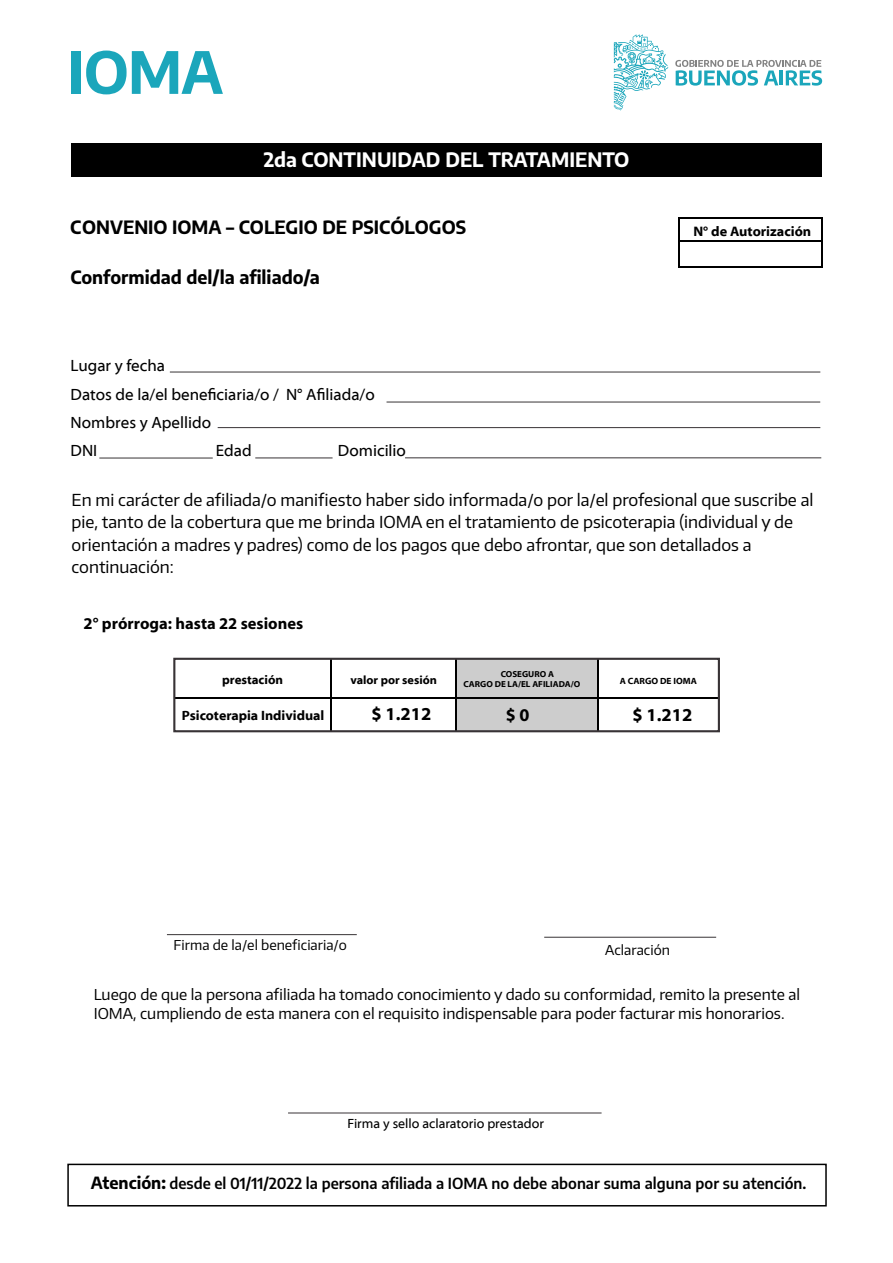
<style>
.page{position:relative;width:893px;height:1263px;background:#fff}
.page>*{position:absolute;margin:0;border:0;box-sizing:border-box;transform-origin:0 0}
.t1{font:700 19.5px "Encode Sans";color:#fff}
.t2{font:700 18px "Encode Sans";color:#000}
.t3{font:700 18px "Myriad Web Pro";color:#000}
.t4{font:700 18px "Myriad Pro";color:#000}
.t5{font:16.5px/22.5px "Encode Sans";color:#000}
.t6{font:16.5px/28px "Myriad Web Pro";color:#000}
.t7{font:700 16.5px "Myriad";color:#000}
.t8{font:15px/19.5px "Encode Sans";color:#000}
.t9{font:600 15px "Encode Sans";color:#000}
.t10{font:700 13.8px "Myriad Web Pro";color:#000}
.t11{font:700 13.65px "Myriad Web Pro";color:#000}
.t12{font:13.5px "Encode Sans";color:#000}
.t13{font:13.5px "Myriad Web Pro";color:#000}
.t14{font:700 12.6px "Myriad Web Pro";color:#000}
.t15{font:700 11.85px "Myriad Web Pro";color:#000}
.t16{font:700 9px "Myriad Web Pro";color:#000}
.t17{font:700 8.7px "Myriad Web Pro";color:#000}
.s1{font-weight:700;font-size:16.5px}
</style>
<div class="page">
<div style="left:457px;top:659px;width:140px;height:73px;background:#cdcdcd"></div>
<hr style="left:679px;top:217px;width:143px;height:2px;background:#000">
<hr style="left:680px;top:240px;width:142px;height:2px;background:#000">
<svg style="left:679px;top:219px;width:1px;height:48px"></svg>
<hr style="left:679px;top:267px;width:143px;height:1px;background:#000">
<svg style="left:822px;top:217px;width:1px;height:51px"></svg>
<hr style="left:167px;top:934px;width:190px;height:1px;background:#383336">
<hr style="left:288px;top:1112px;width:314px;height:1px;background:#383336">
<hr style="left:544px;top:937px;width:172px;height:1px;background:#383336">
<svg style="left:330px;top:661px;width:2px;height:20px"></svg>
<svg style="left:456px;top:661px;width:1px;height:20px"></svg>
<svg style="left:597px;top:661px;width:1px;height:21px"></svg>
<hr style="left:330px;top:681px;width:2px;height:50px;background:#000">
<hr style="left:456px;top:681px;width:1px;height:50px;background:#000">
<hr style="left:597px;top:682px;width:1px;height:50px;background:#000">
<hr style="left:174px;top:698px;width:156px;height:1px;background:#000">
<hr style="left:332px;top:698px;width:124px;height:1px;background:#000">
<hr style="left:457px;top:698px;width:262px;height:1px;background:#000">
<div style="left:173px;top:658px;width:547px;height:74px;border:2px solid #383336"></div>
<div style="left:72px;top:143px;width:750px;height:33px;background:#000"></div>
<svg style="left:675px;top:60px;width:147px;height:26px"></svg>
<svg style="left:614px;top:34px;width:54px;height:76px"></svg>
<div style="left:72px;top:51px;width:9px;height:43px;background:#1ba6bb"></div>
<svg style="left:86px;top:51px;width:137px;height:43px"></svg>
<hr style="left:170px;top:372px;width:650px;height:1px;background:#383336">
<hr style="left:386px;top:402px;width:434px;height:1px;background:#383336">
<hr style="left:218px;top:427px;width:602px;height:1px;background:#383336">
<hr style="left:99px;top:458px;width:114px;height:1px;background:#383336">
<hr style="left:255px;top:457px;width:78px;height:1px;background:#383336">
<hr style="left:405px;top:457px;width:416px;height:1px;background:#383336">
<div style="left:67px;top:1164px;width:760px;height:42px;border:2px solid #000"></div>
<p class="t1" style="left:264px;top:145px;width:367px">2da CONTINUIDAD DEL TRATAMIENTO</p>
<p class="t2" style="left:70px;top:214px;width:398px">CONVENIO IOMA – COLEGIO DE PSICÓLOGOS</p>
<p class="t2" style="left:71px;top:264px;width:251px">Conformidad del/la afiliado/a</p>
<p class="t6" style="left:71px;top:352px;width:306px">Lugar y fecha<br>Datos de la/el beneficiaria/o / N° Afiliada/o<br>Nombres y Apellido<br>DNI</p>
<p class="t6" style="left:216px;top:436px;width:37px">Edad</p>
<p class="t6" style="left:338px;top:436px;width:70px">Domicilio</p>
<p class="t10" style="left:693px;top:223px;width:119px">N° de Autorización</p>
<p class="t5" style="left:72px;top:488px;width:743px">En mi carácter de afiliada/o manifiesto haber sido informada/o por la/el profesional que suscribe al pie, tanto de la cobertura que me brinda IOMA en el tratamiento de psicoterapia (individual y de orientación a madres y padres) como de los pagos que debo afrontar, que son detallados a continuación:</p>
<p class="t7" style="left:84px;top:615px;width:221px">2° prórroga: hasta 22 sesiones</p>
<p class="t17" style="left:501px;top:669px;width:55px">COSEGURO A</p>
<p class="t14" style="left:222px;top:673px;width:63px">prestación</p>
<p class="t17" style="left:463px;top:679px;width:118px">CARGO DE LA/EL AFILIADA/O</p>
<p class="t16" style="left:620px;top:676px;width:79px">A CARGO DE IOMA</p>
<p class="t11" style="left:182px;top:708px;width:144px">Psicoterapia Individual</p>
<p class="t3" style="left:371px;top:704px;width:61px">$ 1.212</p>
<p class="t4" style="left:506px;top:703px;width:25px">$ 0</p>
<p class="t3" style="left:633px;top:705px;width:61px">$ 1.212</p>
<p class="t15" style="left:350px;top:673px;width:88px">valor por sesión</p>
<p class="t12" style="left:174px;top:936px;width:175px">Firma de la/el beneficiaria/o</p>
<p class="t12" style="left:605px;top:941px;width:66px">Aclaración</p>
<p class="t8" style="left:94px;top:984px;width:708px">Luego de que la persona afiliada ha tomado conocimiento y dado su conformidad, remito la presente al<br>IOMA, cumpliendo de esta manera con el requisito indispensable para poder facturar mis honorarios.</p>
<p class="t13" style="left:348px;top:1116px;width:198px">Firma y sello aclaratorio prestador</p>
<p class="t9" style="left:91px;top:1172px;width:717px"><span class="s1">Atención:</span> desde el 01/11/2022 la persona afiliada a IOMA no debe abonar suma alguna por su atención.</p>
</div>
